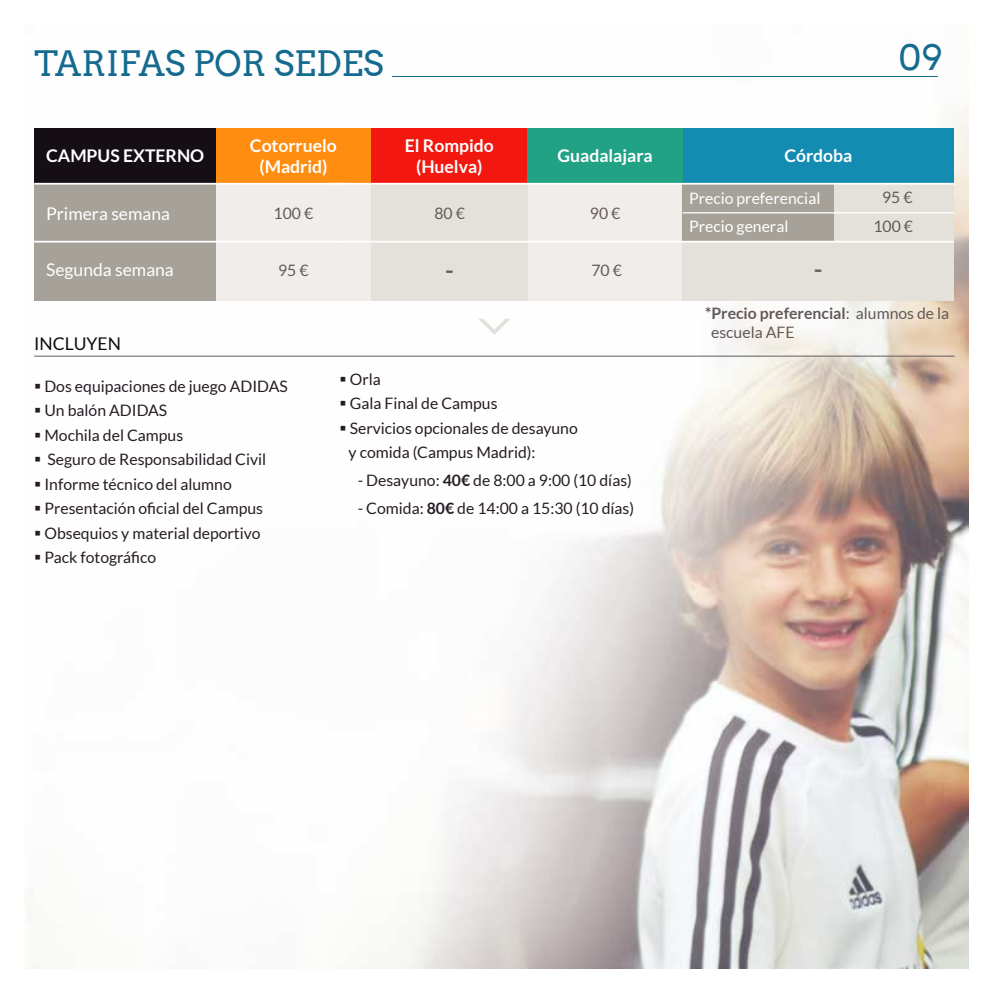
<style>
.page{position:relative;width:993px;height:993px;background:#fff}
.page>*{position:absolute;margin:0;border:0;box-sizing:border-box;transform-origin:0 0}
.t1{font:35px "Arvo";color:#156b8f}
.t2{font:700 24.5px "Lato";color:#625959}
.t3{font:700 17.5px/21px "Lato";color:#fff;text-align:center}
.t4{font:17.5px "Lato";color:#fff}
.t5{font:17.5px "Lato";color:#100a0f}
.t6{font:15.75px/24.5px "Lato";color:#251c24}
.t7{font:15.75px/18.9px "Lato";color:#625959}
.t8{font:15.75px/28.7px "Lato";color:#fff}
.s1{font-weight:700}
</style>
<div class="page">
<img style="left:27px;top:76px;width:940px;height:891px">
<hr style="left:392px;top:76px;width:545px;height:1px;background:#156b8f">
<svg style="left:478px;top:319px;width:32px;height:16px"></svg>
<hr style="left:34px;top:355px;width:920px;height:1px;background:#625959">
<div style="left:34px;top:129px;width:649px;height:172px;background:#f0edea"></div>
<div style="left:371px;top:128px;width:157px;height:172px;background:#e4e1db"></div>
<div style="left:682px;top:128px;width:271px;height:172px;background:#e4e1db"></div>
<div style="left:34px;top:128px;width:181px;height:172px;background:#a6a29a"></div>
<div style="left:682px;top:128px;width:151px;height:113px;background:#a6a29a"></div>
<div style="left:215px;top:128px;width:156px;height:56px;background:#ff8d10"></div>
<div style="left:371px;top:128px;width:156px;height:56px;background:#f2180f"></div>
<div style="left:683px;top:128px;width:270px;height:56px;background:#148cb1"></div>
<div style="left:527px;top:128px;width:156px;height:55px;background:#22a285"></div>
<div style="left:34px;top:128px;width:181px;height:55px;background:#150e15"></div>
<hr style="left:34px;top:183px;width:315px;height:1px;background:#fff">
<hr style="left:34px;top:241px;width:315px;height:1px;background:#fff">
<hr style="left:329px;top:183px;width:625px;height:1px;background:#fff">
<hr style="left:329px;top:241px;width:624px;height:1px;background:#fff">
<hr style="left:682px;top:212px;width:271px;height:1px;background:#fff">
<h1 class="t1" style="left:34px;top:43px;width:351px">TARIFAS POR SEDES</h1>
<h1 class="t1" style="left:898px;top:36px;width:45px">09</h1>
<p class="t3" style="left:250px;top:134px;width:88px">Cotorruelo (Madrid)</p>
<p class="t3" style="left:404px;top:134px;width:90px">El Rompido (Huelva)</p>
<p class="t3" style="left:46px;top:145px;width:160px">CAMPUS EXTERNO</p>
<p class="t3" style="left:557px;top:145px;width:97px">Guadalajara</p>
<p class="t3" style="left:784px;top:145px;width:69px">Córdoba</p>
<p class="t4" style="left:46px;top:203px;width:125px">Primera semana</p>
<p class="t4" style="left:46px;top:260px;width:129px">Segunda semana</p>
<p class="t7" style="left:273px;top:203px;width:41px">100 €</p>
<p class="t7" style="left:278px;top:260px;width:32px">95 €</p>
<p class="t7" style="left:434px;top:203px;width:32px">80 €</p>
<p class="t7" style="left:589px;top:203px;width:32px">90 €</p>
<p class="t8" style="left:688px;top:183px;width:133px">Precio preferencial<br>Precio general</p>
<p class="t7" style="left:591px;top:260px;width:32px">70 €</p>
<h2 class="t2" style="left:445px;top:256px;width:10px">-</h2>
<h2 class="t2" style="left:813px;top:255px;width:10px">-</h2>
<p class="t7" style="left:873px;top:183px;width:41px;line-height:29.2px;text-align:center">95 €<br>100 €</p>
<p class="t5" style="left:34px;top:334px;width:88px">INCLUYEN</p>
<p class="t6" style="left:34px;top:373px;width:255px">▪ Dos equipaciones de juego ADIDAS</p>
<p class="t6" style="left:34px;top:398px;width:135px">▪ Un balón ADIDAS</p>
<p class="t6" style="left:34px;top:422px;width:150px">▪ Mochila del Campus</p>
<p class="t6" style="left:34px;top:447px;width:233px">▪ Seguro de Responsabilidad Civil</p>
<p class="t6" style="left:34px;top:471px;width:199px">▪ Informe técnico del alumno</p>
<p class="t6" style="left:34px;top:496px;width:230px">▪ Presentación oficial del Campus</p>
<p class="t6" style="left:34px;top:520px;width:228px">▪ Obsequios y material deportivo</p>
<p class="t6" style="left:34px;top:545px;width:124px">▪ Pack fotográfico</p>
<p class="t6" style="left:339px;top:366px;width:43px">▪ Orla</p>
<p class="t6" style="left:339px;top:391px;width:159px">▪ Gala Final de Campus</p>
<p class="t6" style="left:348px;top:415px;width:230px;text-indent:-9px">▪ Servicios opcionales de desayuno y comida (Campus Madrid):</p>
<p class="t6" style="left:357px;top:468px;width:275px">- Desayuno: <span class="s1">40€</span> de 8:00 a 9:00 (10 días)</p>
<p class="t6" style="left:357px;top:496px;width:278px">- Comida: <span class="s1">80€</span> de 14:00 a 15:30 (10 días)</p>
<p class="t7" style="left:711px;top:303px;width:239px;text-indent:-6px"><span class="s1">*Precio preferencial</span>: alumnos de la escuela AFE</p>
</div>
